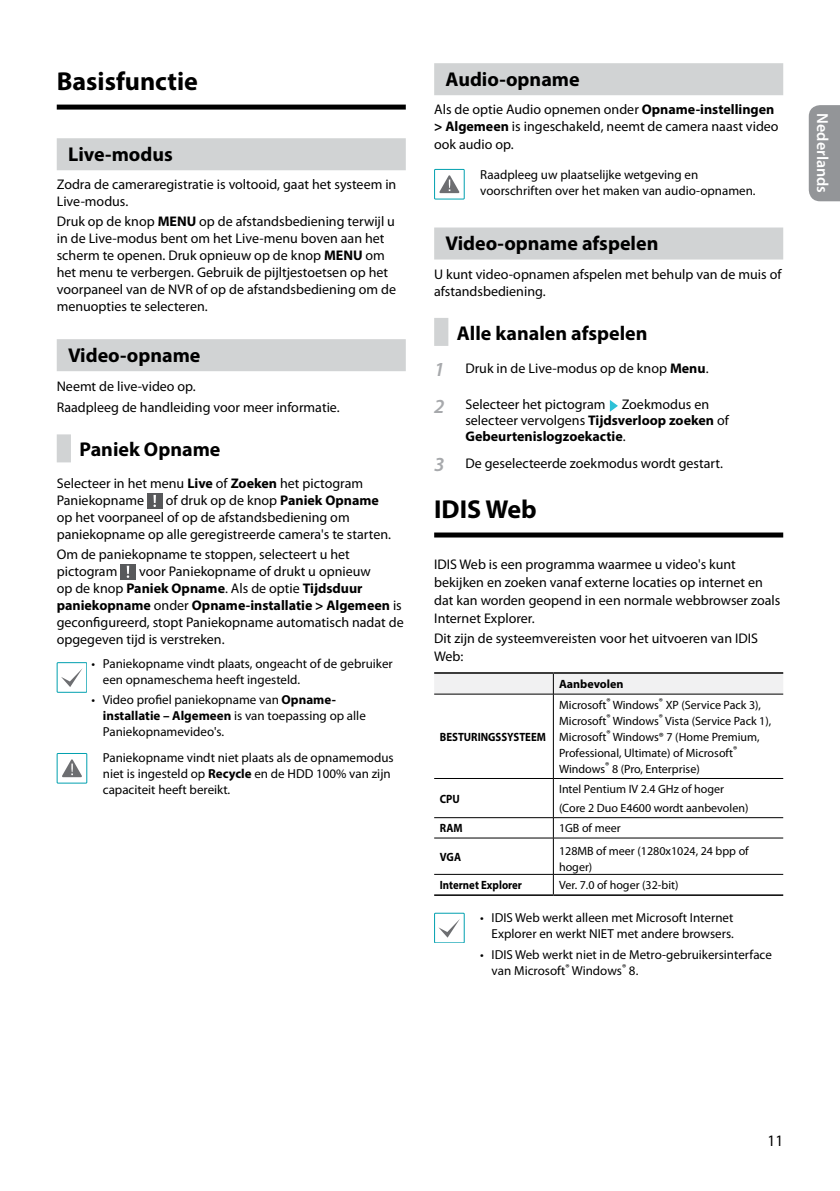
<style>
.page{position:relative;width:840px;height:1191px;background:#fff}
.page>*{position:absolute;margin:0;border:0;box-sizing:border-box;transform-origin:0 0}
.t1{font:700 26px "Myriad Pro";color:#000}
.t2{font:700 20px "Myriad Pro";color:#000}
.t3{font:600 16px "Myriad Pro";color:#fff}
.t4{font:16px "Myriad Pro";color:#000;scale:.96 1}
.t5{font:14px/17px "Myriad Pro";color:#000}
.t6{font:13px/16px "Myriad Pro";color:#000}
.t7{font:12px/16px "Myriad Pro";color:#000}
.t8{font:700 12px "Myriad Pro";color:#000;scale:.9 1}
.t9{font:700 12px "Myriad Pro";color:#000}
.s1{font-weight:700}
.s2{font-weight:600;font-style:italic;font-size:20px;color:#a7a9ac}
</style>
<div class="page">
<div style="left:808px;top:105px;width:31px;height:96px;background:#939598"></div>
<div style="left:57px;top:105px;width:348px;height:5px;background:#000"></div>
<div style="left:57px;top:138px;width:348px;height:32px;background:#d1d3d4"></div>
<div style="left:57px;top:339px;width:348px;height:32px;background:#d1d3d4"></div>
<div style="left:57px;top:434px;width:14px;height:28px;background:#d1d3d4"></div>
<div style="left:147px;top:493px;width:15px;height:15px;background:#58595b"></div>
<svg style="left:153px;top:495px;width:3px;height:12px"></svg>
<div style="left:120px;top:564px;width:15px;height:15px;background:#58595b"></div>
<svg style="left:127px;top:566px;width:2px;height:12px"></svg>
<div style="left:57px;top:662px;width:30px;height:30px;border:1px solid #00a0af"></div>
<svg style="left:61px;top:669px;width:21px;height:18px"></svg>
<svg style="left:62px;top:759px;width:20px;height:18px"></svg>
<div style="left:57px;top:753px;width:30px;height:30px;border:1px solid #00a0af"></div>
<div style="left:434px;top:63px;width:348px;height:32px;background:#d1d3d4"></div>
<div style="left:434px;top:227px;width:348px;height:32px;background:#d1d3d4"></div>
<div style="left:434px;top:318px;width:14px;height:28px;background:#d1d3d4"></div>
<div style="left:434px;top:532px;width:348px;height:5px;background:#000"></div>
<svg style="left:439px;top:175px;width:20px;height:18px"></svg>
<div style="left:434px;top:169px;width:30px;height:30px;border:1px solid #00a0af"></div>
<svg style="left:609px;top:400px;width:8px;height:12px"></svg>
<svg style="left:434px;top:673px;width:348px;height:21px"></svg>
<hr style="left:434px;top:694px;width:119px;height:1px;background:#000">
<hr style="left:553px;top:694px;width:229px;height:1px;background:#000">
<hr style="left:552px;top:694px;width:1px;height:84px;background:#000">
<hr style="left:434px;top:778px;width:119px;height:1px;background:#000">
<hr style="left:553px;top:778px;width:229px;height:1px;background:#000">
<hr style="left:552px;top:778px;width:1px;height:39px;background:#000">
<hr style="left:434px;top:817px;width:119px;height:1px;background:#000">
<hr style="left:553px;top:817px;width:229px;height:1px;background:#000">
<svg style="left:552px;top:818px;width:1px;height:19px"></svg>
<hr style="left:434px;top:837px;width:119px;height:1px;background:#000">
<hr style="left:553px;top:837px;width:229px;height:1px;background:#000">
<hr style="left:552px;top:838px;width:1px;height:36px;background:#000">
<hr style="left:434px;top:874px;width:119px;height:1px;background:#000">
<hr style="left:553px;top:874px;width:229px;height:1px;background:#000">
<svg style="left:552px;top:874px;width:1px;height:20px"></svg>
<hr style="left:434px;top:672px;width:119px;height:1px;background:#000">
<hr style="left:553px;top:672px;width:229px;height:1px;background:#000">
<hr style="left:434px;top:894px;width:119px;height:2px;background:#000">
<hr style="left:553px;top:894px;width:229px;height:2px;background:#000">
<div style="left:434px;top:912px;width:30px;height:31px;border:1px solid #00a0af"></div>
<svg style="left:438px;top:920px;width:21px;height:17px"></svg>
<h1 class="t1" style="left:57px;top:65px;width:142px">Basisfunctie</h1>
<h2 class="t2" style="left:68px;top:141px;width:106px">Live-modus</h2>
<p class="t5" style="left:57px;top:176px;width:341px">Zodra de cameraregistratie is voltooid, gaat het systeem in<br>Live-modus.</p>
<p class="t5" style="left:57px;top:213px;width:341px">Druk op de knop <span class="s1">MENU</span> op de afstandsbediening terwijl u in de Live-modus bent om het Live-menu boven aan het scherm te openen. Druk opnieuw op de knop <span class="s1">MENU</span> om het menu te verbergen. Gebruik de pijltjestoetsen op het voorpaneel van de NVR of op de afstandsbediening om de menuopties te selecteren.</p>
<h2 class="t2" style="left:68px;top:342px;width:134px">Video-opname</h2>
<p class="t5" style="left:57px;top:376px;width:284px;line-height:20.8px">Neemt de live-video op.<br>Raadpleeg de handleiding voor meer informatie.</p>
<h2 class="t2" style="left:79px;top:436px;width:142px">Paniek Opname</h2>
<p class="t5" style="left:57px;top:475px;width:308px">Selecteer in het menu <span class="s1">Live</span> of <span class="s1">Zoeken</span> het pictogram<br>Paniekopname</p>
<p class="t5" style="left:57px;top:492px;width:335px;text-indent:109px">of druk op de knop <span class="s1">Paniek Opname </span>op het voorpaneel of op de afstandsbediening om paniekopname op alle geregistreerde camera's te starten.</p>
<p class="t5" style="left:57px;top:546px;width:294px">Om de paniekopname te stoppen, selecteert u het pictogram</p>
<p class="t5" style="left:57px;top:563px;width:348px;text-indent:82px">voor Paniekopname of drukt u opnieuw<br>op de knop <span class="s1">Paniek Opname</span>. Als de optie <span class="s1">Tijdsduur paniekopname</span> onder <span class="s1">Opname-installatie &gt; Algemeen</span> is geconfigureerd, stopt Paniekopname automatisch nadat de opgegeven tijd is verstreken.</p>
<p class="t6" style="left:103px;top:655px;width:291px;text-indent:-11px">• Paniekopname vindt plaats, ongeacht of de gebruiker een opnameschema heeft ingesteld.</p>
<p class="t6" style="left:103px;top:691px;width:264px;text-indent:-11px">• Video profiel paniekopname van <span class="s1">Opname&shy;installatie – Algemeen</span> is van toepassing op alle<br>Paniekopnamevideo's.</p>
<p class="t6" style="left:103px;top:750px;width:292px">Paniekopname vindt niet plaats als de opnamemodus niet is ingesteld op <span class="s1">Recycle</span> en de HDD 100% van zijn capaciteit heeft bereikt.</p>
<h2 class="t2" style="left:445px;top:66px;width:136px">Audio-opname</h2>
<p class="t5" style="left:434px;top:100px;width:346px;line-height:17.6px">Als de optie Audio opnemen onder <span class="s1">Opname-instellingen &gt; Algemeen</span> is ingeschakeld, neemt de camera naast video ook audio op.</p>
<p class="t6" style="left:480px;top:167px;width:277px">Raadpleeg uw plaatselijke wetgeving en voorschriften over het maken van audio-opnamen.</p>
<h2 class="t2" style="left:445px;top:230px;width:214px">Video-opname afspelen</h2>
<p class="t5" style="left:434px;top:265px;width:348px">U kunt video-opnamen afspelen met behulp van de muis of afstandsbediening.</p>
<h2 class="t2" style="left:456px;top:320px;width:192px">Alle kanalen afspelen</h2>
<p class="t5" style="left:434px;top:359px;width:276px"><span class="s2">1</span> Druk in de Live-modus op de knop <span class="s1">Menu</span>.</p>
<p class="t5" style="left:465px;top:396px;width:265px;line-height:16px;text-indent:-31px"><span class="s2">2</span> Selecteer het pictogram Zoekmodus en selecteer vervolgens <span class="s1">Tijdsverloop zoeken</span> of<br><span class="s1">Gebeurtenislogzoekactie</span>.</p>
<p class="t5" style="left:434px;top:454px;width:290px"><span class="s2">3</span> De geselecteerde zoekmodus wordt gestart.</p>
<h1 class="t1" style="left:434px;top:492px;width:104px">IDIS Web</h1>
<p class="t5" style="left:434px;top:554px;width:347px;line-height:18px">IDIS Web is een programma waarmee u video's kunt bekijken en zoeken vanaf externe locaties op internet en dat kan worden geopend in een normale webbrowser zoals Internet Explorer.</p>
<p class="t5" style="left:434px;top:629px;width:325px;line-height:18px">Dit zijn de systeemvereisten voor het uitvoeren van IDIS<br>Web:</p>
<p class="t9" style="left:558px;top:676px;width:66px">Aanbevolen</p>
<p class="t8" style="left:439px;top:729px;width:119px">BESTURINGSSYSTEEM</p>
<p class="t7" style="left:558px;top:696px;width:214px">Microsoft<sup>®</sup> Windows<sup>®</sup> XP (Service Pack 3), Microsoft<sup>®</sup> Windows<sup>®</sup> Vista (Service Pack 1), Microsoft<sup>®</sup> Windows® 7 (Home Premium, Professional, Ultimate) of Microsoft<sup>® </sup>Windows<sup>®</sup> 8 (Pro, Enterprise)</p>
<p class="t8" style="left:439px;top:790px;width:24px">CPU</p>
<p class="t7" style="left:558px;top:779px;width:191px;line-height:18.8px">Intel Pentium IV 2.4 GHz of hoger (Core 2 Duo E4600 wordt aanbevolen)</p>
<p class="t8" style="left:439px;top:820px;width:27px">RAM</p>
<p class="t7" style="left:558px;top:820px;width:63px">1GB of meer</p>
<p class="t8" style="left:439px;top:849px;width:25px">VGA</p>
<p class="t7" style="left:558px;top:842px;width:191px">128MB of meer (1280x1024, 24 bpp of hoger)</p>
<p class="t8" style="left:439px;top:877px;width:93px">Internet Explorer</p>
<p class="t7" style="left:558px;top:877px;width:121px">Ver. 7.0 of hoger (32-bit)</p>
<p class="t6" style="left:480px;top:909px;width:255px;text-align:right">• IDIS Web werkt alleen met Microsoft Internet<br>Explorer en werkt NIET met andere browsers.</p>
<p class="t6" style="left:491px;top:946px;width:281px;text-indent:-11px">• IDIS Web werkt niet in de Metro-gebruikersinterface van Microsoft<sup>®</sup> Windows<sup>®</sup> 8.</p>
<p class="t3" style="left:832px;top:113px;width:81px;rotate:90deg">Nederlands</p>
<p class="t4" style="left:767px;top:1131px;width:18px">11</p>
</div>
